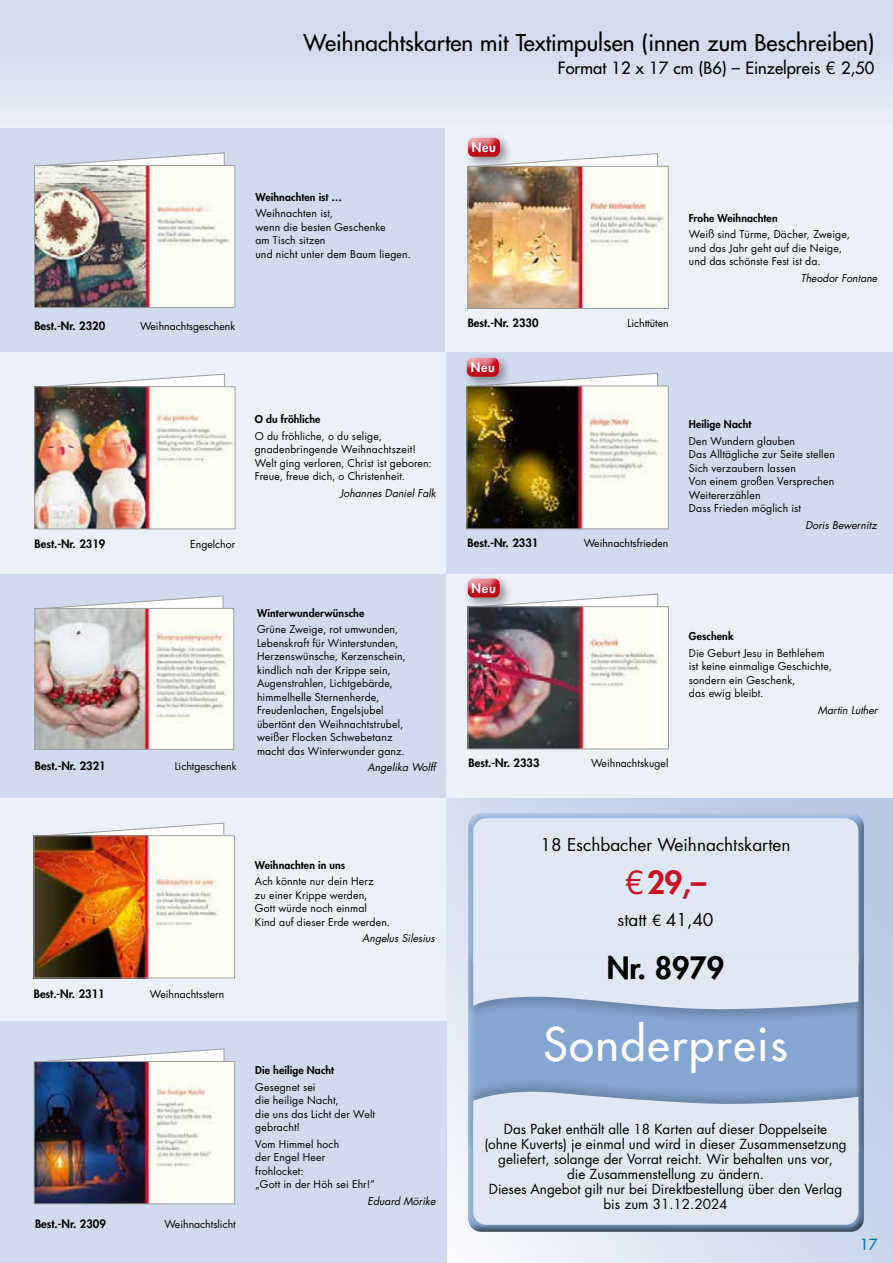
<style>
.page{position:relative;width:893px;height:1263px;background:#fff}
.page>*{position:absolute;margin:0;border:0;box-sizing:border-box;transform-origin:0 0}
.t1{font:500 45px "Futura Std";letter-spacing:.04em;color:#fff}
.t2{font:800 31.05px "Futura Std";color:#c12}
.t3{font:800 30px "Futura Std";color:#000}
.t4{font:500 22.5px "Futura Std";color:#000}
.t5{font:17.25px "Futura Std";color:#000}
.t6{font:500 16.5px "Futura Std";color:#000}
.t7{font:500 15px "Futura Std";color:#0072b9}
.t8{font:13.5px/15px "Futura Std";color:#000;text-align:center}
.t9{font:800 12.6px "Futura Std";letter-spacing:.06em;color:#fff}
.t10{font:800 11.25px "Futura Std";color:#000}
.t11{font:10.5px/13.5px "Futura Std";letter-spacing:.01em;color:#000}
.t12{font:800 10.5px "Futura Std";letter-spacing:.01em;color:#000}
.t13{font:italic 10.5px "Futura Std";color:#000}
.s1{font-weight:400}
.s2{font-size:15px}
</style>
<div class="page">
<div style="left:0;top:0;width:893px;height:130px;background:linear-gradient(to bottom,#cad7ed,#e9eef7)"></div>
<svg style="left:446px;top:798px;width:447px;height:465px;background:#d4ddef"></svg>
<div style="left:445px;top:351px;width:448px;height:224px;background:#d0dbef"></div>
<div style="left:0;top:798px;width:446px;height:223px;background:#ecf0f9"></div>
<div style="left:445px;top:575px;width:448px;height:223px;background:#ecf0f9"></div>
<div style="left:0;top:351px;width:445px;height:224px;background:#ecf0f9"></div>
<div style="left:0;top:575px;width:445px;height:223px;background:#d0dbef"></div>
<div style="left:0;top:1021px;width:446px;height:242px;background:#d0dbef"></div>
<div style="left:445px;top:128px;width:448px;height:223px;background:#ecf0f9"></div>
<div style="left:0;top:128px;width:445px;height:223px;background:#d0dbef"></div>
<div style="left:465px;top:814px;width:408px;height:421px;background:#000;opacity:.55"></div>
<div style="left:473px;top:818px;width:385px;height:156px;background:#e1e8f5;border-radius:13px"></div>
<div style="left:465px;top:951px;width:402px;height:73px;background:#000;opacity:.2"></div>
<svg style="left:473px;top:954px;width:385px;height:57px"></svg>
<div style="left:473px;top:1108px;width:385px;height:117px;background:#e1e8f5;border-radius:13px"></div>
<div style="left:465px;top:1077px;width:402px;height:79px;background:#000;opacity:.2"></div>
<svg style="left:473px;top:1087px;width:385px;height:66px"></svg>
<svg style="left:45px;top:1048px;width:179px;height:13px"></svg>
<img style="left:36px;top:1063px;width:197px;height:139px">
<div style="left:34px;top:1061px;width:201px;height:143px;border:1px solid #9d9e9e"></div>
<svg style="left:34px;top:823px;width:190px;height:13px"></svg>
<img style="left:36px;top:838px;width:197px;height:138px">
<div style="left:34px;top:836px;width:201px;height:142px;border:1px solid #9d9e9e"></div>
<svg style="left:35px;top:374px;width:190px;height:13px"></svg>
<img style="left:37px;top:389px;width:196px;height:138px">
<div style="left:35px;top:387px;width:200px;height:142px;border:1px solid #9d9e9e"></div>
<svg style="left:45px;top:153px;width:180px;height:12px"></svg>
<img style="left:36px;top:167px;width:197px;height:139px">
<div style="left:34px;top:165px;width:201px;height:143px;border:1px solid #9d9e9e"></div>
<svg style="left:43px;top:595px;width:180px;height:13px"></svg>
<img style="left:37px;top:610px;width:195px;height:137px">
<div style="left:35px;top:608px;width:199px;height:141px;border:1px solid #9d9e9e"></div>
<svg style="left:512px;top:153px;width:146px;height:13px"></svg>
<img style="left:470px;top:168px;width:196px;height:139px">
<div style="left:468px;top:166px;width:200px;height:143px;border:1px solid #9d9e9e"></div>
<div style="left:464px;top:133px;width:48px;height:36px;background:#000;opacity:.4"></div>
<div style="left:466px;top:136px;width:35px;height:16px;background:#fff;opacity:.75"></div>
<div style="left:466px;top:138px;width:35px;height:20px;background:#c12;opacity:.3"></div>
<svg style="left:511px;top:373px;width:147px;height:13px"></svg>
<img style="left:469px;top:388px;width:197px;height:139px">
<div style="left:467px;top:386px;width:201px;height:143px;border:1px solid #9d9e9e"></div>
<svg style="left:512px;top:594px;width:146px;height:12px"></svg>
<img style="left:470px;top:608px;width:197px;height:139px">
<div style="left:468px;top:606px;width:201px;height:143px;border:1px solid #9d9e9e"></div>
<div style="left:462px;top:353px;width:49px;height:36px;background:#000;opacity:.4"></div>
<div style="left:465px;top:355px;width:35px;height:17px;background:#fff;opacity:.75"></div>
<div style="left:465px;top:358px;width:35px;height:20px;background:#c12;opacity:.3"></div>
<div style="left:463px;top:574px;width:49px;height:36px;background:#000;opacity:.4"></div>
<div style="left:466px;top:576px;width:34px;height:16px;background:#fff;opacity:.75"></div>
<div style="left:466px;top:579px;width:34px;height:20px;background:#c12;opacity:.3"></div>
<h3 class="t4" style="left:303px;top:29px;width:572px">Weihnachtskarten mit Textimpulsen (innen zum Beschreiben)</h3>
<h3 class="t6" style="left:558px;top:57px;width:318px">Format 12 x 17 cm (B6) – Einzelpreis <span class="s1">€</span> 2,50</h3>
<p class="t12" style="left:255px;top:190px;width:88px">Weihnachten ist …</p>
<p class="t11" style="left:255px;top:207px;width:157px">Weihnachten ist,<br>wenn die besten Geschenke<br>am Tisch sitzen<br>und nicht unter dem Baum liegen.</p>
<p class="t10" style="left:34px;top:318px;width:72px">Best.-Nr. 2320</p>
<p class="t11" style="left:140px;top:319px;width:97px">Weihnachtsgeschenk</p>
<p class="t10" style="left:35px;top:537px;width:72px">Best.-Nr. 2319</p>
<p class="t11" style="left:190px;top:537px;width:47px">Engelchor</p>
<p class="t12" style="left:255px;top:413px;width:67px">O du fröhliche</p>
<p class="t11" style="left:255px;top:429px;width:178px">O du fröhliche, o du selige, gnadenbringende Weihnachtszeit!<br>Welt ging verloren, Christ ist geboren:<br>Freue, freue dich, o Christenheit.</p>
<p class="t13" style="left:340px;top:486px;width:97px">Johannes Daniel Falk</p>
<p class="t12" style="left:257px;top:606px;width:109px">Winterwunderwünsche</p>
<p class="t11" style="left:257px;top:623px;width:150px">Grüne Zweige, rot umwunden,<br>Lebenskraft für Winterstunden,<br>Herzenswünsche, Kerzenschein, kindlich nah der Krippe sein,<br>Augenstrahlen, Lichtgebärde, himmelhelle Sternenherde,<br>Freudenlachen, Engelsjubel übertönt den Weihnachtstrubel, weißer Flocken Schwebetanz macht das Winterwunder ganz.</p>
<p class="t10" style="left:35px;top:758px;width:72px">Best.-Nr. 2321</p>
<p class="t11" style="left:175px;top:759px;width:63px">Lichtgeschenk</p>
<p class="t13" style="left:368px;top:761px;width:70px">Angelika Wolff</p>
<p class="t10" style="left:34px;top:987px;width:72px">Best.-Nr. 2311</p>
<p class="t11" style="left:150px;top:988px;width:76px">Weihnachtsstern</p>
<p class="t12" style="left:255px;top:858px;width:92px">Weihnachten in uns</p>
<p class="t11" style="left:255px;top:875px;width:137px">Ach könnte nur dein Herz<br>zu einer Krippe werden,<br>Gott würde noch einmal<br>Kind auf dieser Erde werden.</p>
<p class="t13" style="left:362px;top:932px;width:74px">Angelus Silesius</p>
<p class="t10" style="left:35px;top:1217px;width:72px">Best.-Nr. 2309</p>
<p class="t11" style="left:165px;top:1217px;width:73px">Weihnachtslicht</p>
<p class="t12" style="left:255px;top:1064px;width:80px">Die heilige Nacht</p>
<p class="t11" style="left:255px;top:1080px;width:121px">Gesegnet sei<br>die heilige Nacht,<br>die uns das Licht der Welt gebracht!</p>
<p class="t11" style="left:255px;top:1137px;width:121px">Vom Himmel hoch<br>der Engel Heer frohlocket:<br>„Gott in der Höh sei Ehr!“</p>
<p class="t13" style="left:368px;top:1194px;width:69px">Eduard Mörike</p>
<p class="t9" style="left:472px;top:140px;width:26px">Neu</p>
<p class="t10" style="left:468px;top:315px;width:72px">Best.-Nr. 2330</p>
<p class="t11" style="left:627px;top:316px;width:43px">Lichttüten</p>
<p class="t9" style="left:471px;top:360px;width:26px">Neu</p>
<p class="t10" style="left:468px;top:535px;width:72px">Best.-Nr. 2331</p>
<p class="t11" style="left:584px;top:536px;width:86px">Weihnachtsfrieden</p>
<p class="t9" style="left:472px;top:581px;width:26px">Neu</p>
<p class="t10" style="left:469px;top:755px;width:72px">Best.-Nr. 2333</p>
<p class="t11" style="left:591px;top:756px;width:79px">Weihnachtskugel</p>
<p class="t12" style="left:689px;top:211px;width:90px">Frohe Weihnachten</p>
<p class="t11" style="left:689px;top:228px;width:163px">Weiß sind Türme, Dächer, Zweige, und das Jahr geht auf die Neige, und das schönste Fest ist da.</p>
<p class="t13" style="left:801px;top:271px;width:78px">Theodor Fontane</p>
<p class="t12" style="left:689px;top:418px;width:64px">Heilige Nacht</p>
<p class="t11" style="left:689px;top:434px;width:147px">Den Wundern glauben<br>Das Alltägliche zur Seite stellen<br>Sich verzaubern lassen<br>Von einem großen Versprechen<br>Weitererzählen<br>Dass Frieden möglich ist</p>
<p class="t13" style="left:805px;top:518px;width:73px">Doris Bewernitz</p>
<p class="t12" style="left:689px;top:630px;width:46px">Geschenk</p>
<p class="t11" style="left:689px;top:646px;width:145px">Die Geburt Jesu in Bethlehem ist keine einmalige Geschichte, sondern ein Geschenk,<br>das ewig bleibt.</p>
<p class="t13" style="left:818px;top:703px;width:61px">Martin Luther</p>
<h3 class="t5" style="left:541px;top:834px;width:251px">18 Eschbacher Weihnachtskarten</h3>
<h2 class="t2" style="left:625px;top:863px;width:83px"><span class="s1">€</span>29,–</h2>
<h3 class="t5" style="left:618px;top:909px;width:97px">statt <span class="s2">€</span> 41,40</h3>
<h3 class="t3" style="left:607px;top:949px;width:119px">Nr. 8979</h3>
<h1 class="t1" style="left:543px;top:1017px;width:246px">Sonderpreis</h1>
<p class="t8" style="left:484px;top:1122px;width:364px">Das Paket enthält alle 18 Karten auf dieser Doppelseite<br>(ohne Kuverts) je einmal und wird in dieser Zusammensetzung geliefert, solange der Vorrat reicht. Wir behalten uns vor,<br>die Zusammenstellung zu ändern.<br>Dieses Angebot gilt nur bei Direktbestellung über den Verlag bis zum 31.12.2024</p>
<h3 class="t7" style="left:860px;top:1235px;width:19px">17</h3>
</div>
